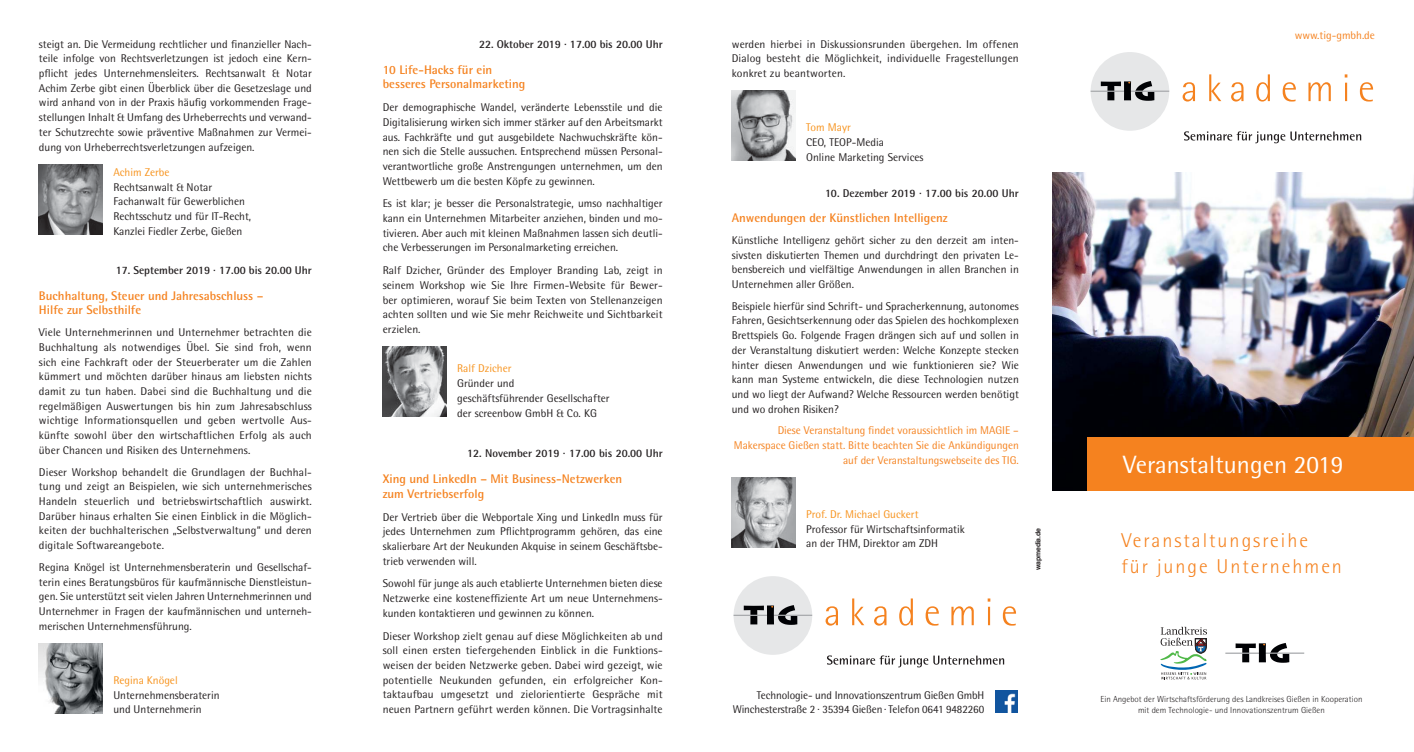
<style>
.page{position:relative;width:1414px;height:752px;background:#fff}
.page>*{position:absolute;margin:0;border:0;box-sizing:border-box;transform-origin:0 0}
.t1{font:25px "Rotis Semi Sans";color:#fff}
.t2{font:300 20px/26.2px "Rotis Semi Sans";letter-spacing:.1em;color:#f5821f}
.t3{font:700 12.5px/14.8px "Rotis Semi Sans";color:#f5821f}
.t4{font:11.25px/14.8px "Rotis Semi Sans";color:#231f20;text-align:justify}
.t5{font:11.25px/14.8px "Rotis Semi Sans";color:#f5821f;text-align:right}
.t6{font:700 11.25px "Rotis Semi Sans";color:#231f20}
.t7{font:11.25px "Rotis Semi Sans";color:#f7931d}
.t8{font:300 8.75px/11.2px "Rotis Semi Sans";letter-spacing:.005em;color:#231f20;text-align:center}
.t9{font:700 7px "Helvetica";letter-spacing:-.03em;color:#231f20}
</style>
<div class="page">
<img style="left:1052px;top:172px;width:362px;height:318px">
<div style="left:1088px;top:437px;width:326px;height:53px;background:#f5821f"></div>
<div style="left:1090px;top:52px;width:79px;height:79px;background:#e6e7e8;border-radius:50%"></div>
<hr style="left:1090px;top:90px;width:79px;height:2px;background:#a7a9ac">
<svg style="left:1101px;top:81px;width:53px;height:20px"></svg>
<svg style="left:1182px;top:82px;width:13px;height:19px"></svg>
<svg style="left:1209px;top:74px;width:12px;height:27px"></svg>
<svg style="left:1231px;top:82px;width:12px;height:19px"></svg>
<svg style="left:1256px;top:74px;width:14px;height:27px"></svg>
<svg style="left:1282px;top:82px;width:14px;height:19px"></svg>
<svg style="left:1308px;top:82px;width:23px;height:19px"></svg>
<svg style="left:1345px;top:83px;width:2px;height:18px"></svg>
<svg style="left:1360px;top:82px;width:13px;height:19px"></svg>
<svg style="left:1184px;top:131px;width:177px;height:12px"></svg>
<svg style="left:1160px;top:626px;width:47px;height:53px"></svg>
<hr style="left:1225px;top:652px;width:79px;height:1px;background:#a7a9ac">
<svg style="left:1235px;top:643px;width:54px;height:19px"></svg>
<img style="left:39px;top:164px;width:64px;height:70px">
<img style="left:39px;top:643px;width:64px;height:70px">
<div style="left:733px;top:576px;width:79px;height:78px;background:#e6e7e8;border-radius:50%"></div>
<hr style="left:733px;top:614px;width:79px;height:1px;background:#a7a9ac">
<svg style="left:744px;top:605px;width:53px;height:19px"></svg>
<svg style="left:825px;top:606px;width:13px;height:19px"></svg>
<svg style="left:852px;top:598px;width:12px;height:27px"></svg>
<svg style="left:874px;top:606px;width:12px;height:19px"></svg>
<svg style="left:899px;top:598px;width:14px;height:27px"></svg>
<svg style="left:925px;top:606px;width:14px;height:19px"></svg>
<svg style="left:951px;top:606px;width:23px;height:19px"></svg>
<svg style="left:988px;top:598px;width:2px;height:27px"></svg>
<svg style="left:1003px;top:606px;width:13px;height:19px"></svg>
<svg style="left:827px;top:655px;width:177px;height:12px"></svg>
<img style="left:383px;top:346px;width:63px;height:70px">
<img style="left:732px;top:90px;width:63px;height:71px">
<img style="left:732px;top:477px;width:63px;height:70px">
<img style="left:995px;top:690px;width:23px;height:22px">
<p class="t4" style="left:39px;top:38px;width:274px">steigt an. Die Vermeidung rechtlicher und finanzieller Nach&shy;teile infolge von Rechtsverletzungen ist jedoch eine Kern&shy;pflicht jedes Unternehmensleiters. Rechtsanwalt &amp; Notar Achim Zerbe gibt einen Überblick über die Gesetzeslage und wird anhand von in der Praxis häufig vorkommenden Frage&shy;stellungen Inhalt &amp; Umfang des Urheberrechts und verwand&shy;ter Schutzrechte sowie präventive Maßnahmen zur Vermei&shy;dung von Urheberrechtsverletzungen aufzeigen.</p>
<p class="t7" style="left:113px;top:168px;width:58px">Achim Zerbe</p>
<p class="t4" style="left:113px;top:180px;width:139px;text-align:left">Rechtsanwalt &amp; Notar<br>Fachanwalt für Gewerblichen<br>Rechtsschutz und für IT-Recht,<br>Kanzlei Fiedler Zerbe, Gießen</p>
<p class="t6" style="left:116px;top:266px;width:198px">17. September 2019 · 17.00 bis 20.00 Uhr</p>
<p class="t3" style="left:39px;top:289px;width:226px">Buchhaltung, Steuer und Jahresabschluss –<br>Hilfe zur Selbsthilfe</p>
<p class="t4" style="left:39px;top:326px;width:274px">Viele Unternehmerinnen und Unternehmer betrachten die Buchhaltung als notwendiges Übel. Sie sind froh, wenn sich eine Fachkraft oder der Steuerberater um die Zahlen kümmert und möchten darüber hinaus am liebsten nichts damit zu tun haben. Dabei sind die Buchhaltung und die regelmäßigen Auswertungen bis hin zum Jahresabschluss wichtige Informationsquellen und geben wertvolle Aus&shy;künfte sowohl über den wirtschaftlichen Erfolg als auch über Chancen und Risiken des Unternehmens.</p>
<p class="t4" style="left:39px;top:465px;width:274px">Dieser Workshop behandelt die Grundlagen der Buchhal&shy;tung und zeigt an Beispielen, wie sich unternehmerisches Handeln steuerlich und betriebswirtschaftlich auswirkt.<br>Darüber hinaus erhalten Sie einen Einblick in die Möglich&shy;keiten der buchhalterischen „Selbstverwaltung“ und deren digitale Softwareangebote.</p>
<p class="t4" style="left:39px;top:560px;width:274px">Regina Knögel ist Unternehmensberaterin und Gesellschaf&shy;terin eines Beratungsbüros für kaufmännische Dienstleistun&shy;gen. Sie unterstützt seit vielen Jahren Unternehmerinnen und Unternehmer in Fragen der kaufmännischen und unterneh&shy;merischen Unternehmensführung.</p>
<p class="t7" style="left:113px;top:675px;width:66px">Regina Knögel</p>
<p class="t4" style="left:113px;top:688px;width:108px">Unternehmensberaterin und Unternehmerin</p>
<p class="t6" style="left:479px;top:40px;width:185px">22. Oktober 2019 · 17.00 bis 20.00 Uhr</p>
<p class="t3" style="left:383px;top:63px;width:144px">10 Life-Hacks für ein besseres Personalmarketing</p>
<p class="t4" style="left:383px;top:101px;width:281px">Der demographische Wandel, veränderte Lebensstile und die Digitalisierung wirken sich immer stärker auf den Arbeitsmarkt aus. Fachkräfte und gut ausgebildete Nachwuchskräfte kön&shy;nen sich die Stelle aussuchen. Entsprechend müssen Personal&shy;verantwortliche große Anstrengungen unternehmen, um den Wettbewerb um die besten Köpfe zu gewinnen.</p>
<p class="t4" style="left:383px;top:197px;width:281px">Es ist klar; je besser die Personalstrategie, umso nachhaltiger kann ein Unternehmen Mitarbeiter anziehen, binden und mo&shy;tivieren. Aber auch mit kleinen Maßnahmen lassen sich deutli&shy;che Verbesserungen im Personalmarketing erreichen.</p>
<p class="t4" style="left:383px;top:264px;width:281px">Ralf Dzicher, Gründer des Employer Branding Lab, zeigt in seinem Workshop wie Sie Ihre Firmen-Website für Bewer&shy;ber optimieren, worauf Sie beim Texten von Stellenanzeigen achten sollten und wie Sie mehr Reichweite und Sichtbarkeit erzielen.</p>
<p class="t7" style="left:457px;top:364px;width:56px">Ralf Dzicher</p>
<p class="t4" style="left:457px;top:377px;width:154px;text-align:left">Gründer und<br>geschäftsführender Gesellschafter der screenbow GmbH &amp; Co. KG</p>
<p class="t6" style="left:467px;top:449px;width:197px">12. November 2019 · 17.00 bis 20.00 Uhr</p>
<p class="t3" style="left:383px;top:472px;width:241px">Xing und LinkedIn – Mit Business-Netzwerken zum Vertriebserfolg</p>
<p class="t4" style="left:383px;top:510px;width:281px">Der Vertrieb über die Webportale Xing und LinkedIn muss für jedes Unternehmen zum Pflichtprogramm gehören, das eine skalierbare Art der Neukunden Akquise in seinem Geschäftsbe&shy;trieb verwenden will.</p>
<p class="t4" style="left:383px;top:577px;width:281px">Sowohl für junge als auch etablierte Unternehmen bieten diese Netzwerke eine kosteneffiziente Art um neue Unternehmens&shy;kunden kontaktieren und gewinnen zu können.</p>
<p class="t4" style="left:383px;top:629px;width:281px">Dieser Workshop zielt genau auf diese Möglichkeiten ab und soll einen ersten tiefergehenden Einblick in die Funktions&shy;weisen der beiden Netzwerke geben. Dabei wird gezeigt, wie potentielle Neukunden gefunden, ein erfolgreicher Kon&shy;taktaufbau umgesetzt und zielorientierte Gespräche mit neuen Partnern geführt werden können. Die Vortragsinhalte</p>
<p class="t4" style="left:732px;top:38px;width:289px">werden hierbei in Diskussionsrunden übergehen. Im offenen Dialog besteht die Möglichkeit, individuelle Fragestellungen konkret zu beantworten.</p>
<p class="t7" style="left:806px;top:123px;width:46px">Tom Mayr</p>
<p class="t4" style="left:806px;top:136px;width:119px">CEO, TEOP-Media<br>Online Marketing Services</p>
<p class="t6" style="left:825px;top:189px;width:195px">10. Dezember 2019 · 17.00 bis 20.00 Uhr</p>
<p class="t3" style="left:732px;top:211px;width:217px">Anwendungen der Künstlichen Intelligenz</p>
<p class="t4" style="left:732px;top:233px;width:289px">Künstliche Intelligenz gehört sicher zu den derzeit am inten&shy;sivsten diskutierten Themen und durchdringt den privaten Le&shy;bensbereich und vielfältige Anwendungen in allen Branchen in Unternehmen aller Größen.</p>
<p class="t4" style="left:732px;top:299px;width:289px">Beispiele hierfür sind Schrift- und Spracherkennung, autonomes Fahren, Gesichtserkennung oder das Spielen des hochkomplexen Brettspiels Go. Folgende Fragen drängen sich auf und sollen in der Veranstaltung diskutiert werden: Welche Konzepte stecken hinter diesen Anwendungen und wie funktionieren sie? Wie kann man Systeme entwickeln, die diese Technologien nutzen und wo liegt der Aufwand? Welche Ressourcen werden benötigt und wo drohen Risiken?</p>
<p class="t5" style="left:734px;top:424px;width:287px">Diese Veranstaltung findet voraussichtlich im MAGIE –<br>Makerspace Gießen statt. Bitte beachten Sie die Ankündigungen auf der Veranstaltungswebseite des TIG.</p>
<p class="t7" style="left:806px;top:510px;width:114px">Prof. Dr. Michael Guckert</p>
<p class="t4" style="left:806px;top:522px;width:160px">Professor für Wirtschaftsinformatik an der THM, Direktor am ZDH</p>
<p class="t9" style="left:1035px;top:569px;width:43px;rotate:-90deg">wapmedia.de</p>
<p class="t5" style="left:1295px;top:29px;width:82px">www.tig-gmbh.de</p>
<h1 class="t1" style="left:1123px;top:455px;width:222px">Veranstaltungen 2019</h1>
<h2 class="t2" style="left:1121px;top:528px;width:222px">Veranstaltungsreihe<br>für junge Unternehmen</h2>
<p class="t4" style="left:733px;top:688px;width:253px;text-align:right">Technologie- und Innovationszentrum Gießen GmbH<br>Winchesterstraße 2 · 35394 Gießen · Telefon 0641 9482260</p>
<p class="t8" style="left:1100px;top:693px;width:264px">Ein Angebot der Wirtschaftsförderung des Landkreises Gießen in Kooperation mit dem Technologie- und Innovationszentrum Gießen</p>
</div>
